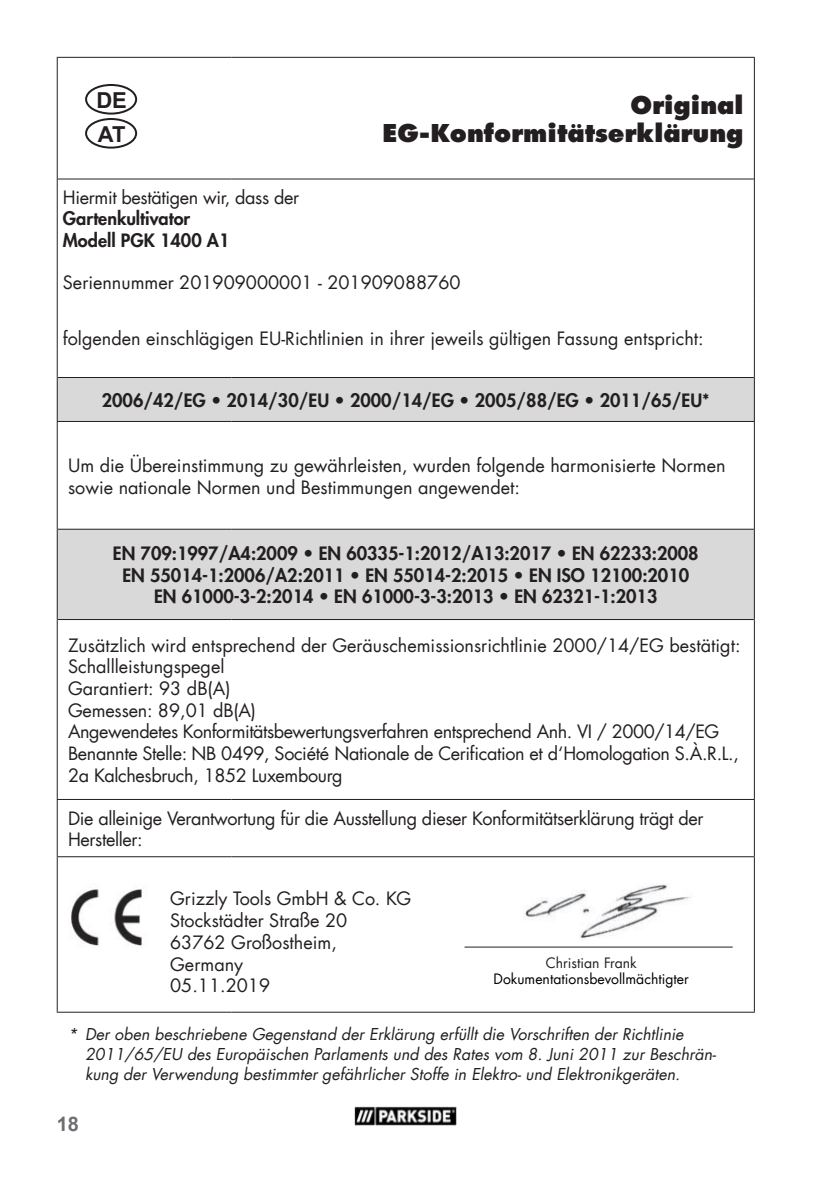
<style>
.page{position:relative;width:840px;height:1191px;background:#fff}
.page>*{position:absolute;margin:0;border:0;box-sizing:border-box;transform-origin:0 0}
.t1{font:800 24px/28px "Futura Com";color:#231f20;text-align:right}
.t2{font:700 22px "Arial";color:#231f20}
.t3{font:700 20px "Arial";color:#6d6e71}
.t4{font:18px/21.8px "Futura Com";letter-spacing:-.02em;color:#231f20}
.t5{font:18px/22px "Futura Com";color:#231f20}
.t6{font:800 18px/21.6px "Futura Com";color:#231f20}
.t7{font:italic 16px/20px "Futura Com";color:#231f20}
.t8{font:14px "Futura Com";color:#000}
.t9{font:14px "Futura Com";color:#231f20}
</style>
<div class="page">
<img style="left:354px;top:1106px;width:102px;height:19px">
<svg style="left:58px;top:378px;width:695px;height:241px;fill:#d9d9d9"></svg>
<hr style="left:57px;top:179px;width:1px;height:119px;background:#231f20">
<hr style="left:753px;top:179px;width:1px;height:119px;background:#231f20">
<hr style="left:57px;top:298px;width:1px;height:79px;background:#231f20">
<hr style="left:753px;top:298px;width:1px;height:79px;background:#231f20">
<hr style="left:57px;top:377px;width:1px;height:44px;background:#231f20">
<hr style="left:753px;top:377px;width:1px;height:44px;background:#231f20">
<hr style="left:57px;top:421px;width:174px;height:1px;background:#231f20">
<hr style="left:57px;top:422px;width:1px;height:107px;background:#231f20">
<hr style="left:231px;top:421px;width:523px;height:1px;background:#231f20">
<hr style="left:753px;top:422px;width:1px;height:107px;background:#231f20">
<hr style="left:753px;top:529px;width:1px;height:90px;background:#231f20">
<hr style="left:57px;top:619px;width:1px;height:180px;background:#231f20">
<hr style="left:753px;top:619px;width:1px;height:180px;background:#231f20">
<hr style="left:57px;top:799px;width:174px;height:1px;background:#231f20">
<hr style="left:57px;top:800px;width:1px;height:56px;background:#231f20">
<hr style="left:231px;top:799px;width:523px;height:1px;background:#231f20">
<hr style="left:753px;top:800px;width:1px;height:56px;background:#231f20">
<hr style="left:57px;top:856px;width:174px;height:1px;background:#231f20">
<hr style="left:57px;top:857px;width:1px;height:154px;background:#231f20">
<hr style="left:231px;top:856px;width:523px;height:1px;background:#231f20">
<hr style="left:753px;top:857px;width:1px;height:154px;background:#231f20">
<hr style="left:58px;top:377px;width:173px;height:1px;background:#231f20">
<hr style="left:231px;top:377px;width:522px;height:1px;background:#231f20">
<hr style="left:57px;top:57px;width:174px;height:1px;background:#231f20">
<hr style="left:57px;top:58px;width:1px;height:121px;background:#231f20">
<hr style="left:231px;top:57px;width:523px;height:1px;background:#231f20">
<hr style="left:753px;top:58px;width:1px;height:121px;background:#231f20">
<hr style="left:58px;top:178px;width:173px;height:1px;background:#231f20">
<hr style="left:231px;top:178px;width:522px;height:1px;background:#231f20">
<hr style="left:58px;top:529px;width:173px;height:1px;background:#231f20">
<hr style="left:231px;top:529px;width:522px;height:1px;background:#231f20">
<hr style="left:58px;top:619px;width:173px;height:1px;background:#231f20">
<hr style="left:231px;top:619px;width:522px;height:1px;background:#231f20">
<hr style="left:57px;top:529px;width:1px;height:90px;background:#231f20">
<hr style="left:57px;top:1011px;width:174px;height:1px;background:#231f20">
<hr style="left:231px;top:1011px;width:523px;height:1px;background:#231f20">
<div style="left:85px;top:118px;width:52px;height:31px;border:2px solid #231f20;border-radius:50%"></div>
<div style="left:85px;top:84px;width:52px;height:31px;border:2px solid #231f20;border-radius:50%"></div>
<img style="left:69px;top:885px;width:74px;height:61px">
<hr style="left:464px;top:946px;width:268px;height:1px;background:#231f20">
<img style="left:525px;top:883px;width:165px;height:56px">
<p class="t2" style="left:96px;top:87px;width:32px">DE</p>
<h1 class="t1" style="left:382px;top:93px;width:362px">Original<br>EG-Konformitätserklärung</h1>
<p class="t2" style="left:98px;top:121px;width:29px">AT</p>
<p class="t4" style="left:63px;top:188px;width:237px">Hiermit bestätigen wir, dass der</p>
<p class="t6" style="left:63px;top:209px;width:168px">Gartenkultivator<br>Modell PGK 1400 A1</p>
<p class="t5" style="left:63px;top:272px;width:399px">Seriennummer 201909000001 - 201909088760</p>
<p class="t5" style="left:63px;top:329px;width:642px">folgenden einschlägigen EU-Richtlinien in ihrer jeweils gültigen Fassung entspricht:</p>
<p class="t6" style="left:102px;top:391px;width:609px">2006/42/EG • 2014/30/EU • 2000/14/EG • 2005/88/EG • 2011/65/EU*</p>
<p class="t5" style="left:68px;top:456px;width:658px">Um die Übereinstimmung zu gewährleisten, wurden folgende harmonisierte Normen sowie nationale Normen und Bestimmungen angewendet:</p>
<p class="t6" style="left:113px;top:544px;width:587px;text-align:center">EN 709:1997/A4:2009 • EN 60335-1:2012/A13:2017 • EN 62233:2008<br>EN 55014-1:2006/A2:2011 • EN 55014-2:2015 • EN ISO 12100:2010<br>EN 61000-3-2:2014 • EN 61000-3-3:2013 • EN 62321-1:2013</p>
<p class="t4" style="left:68px;top:635px;width:673px">Zusätzlich wird entsprechend der Geräuschemissionsrichtlinie 2000/14/EG bestätigt:<br>Schallleistungspegel<br>Garantiert: 93 dB(A)<br>Gemessen: 89,01 dB(A)<br>Angewendetes Konformitätsbewertungsverfahren entsprechend Anh. VI / 2000/14/EG Benannte Stelle: NB 0499, Société Nationale de Cerification et d‘Homologation S.À.R.L., 2a Kalchesbruch, 1852 Luxembourg</p>
<p class="t4" style="left:68px;top:808px;width:636px">Die alleinige Verantwortung für die Ausstellung dieser Konformitätserklärung trägt der<br>Hersteller:</p>
<p class="t5" style="left:170px;top:888px;width:242px">Grizzly Tools GmbH &amp; Co. KG<br>Stockstädter Straße 20<br>63762 Großostheim,<br>Germany<br>05.11.2019</p>
<p class="t7" style="left:85px;top:1025px;width:632px;text-indent:-17px">* Der oben beschriebene Gegenstand der Erklärung erfüllt die Vorschriften der Richtlinie<br>2011/65/EU des Europäischen Parlaments und des Rates vom 8. Juni 2011 zur Beschrän&shy;kung der Verwendung bestimmter gefährlicher Stoffe in Elektro- und Elektronikgeräten.</p>
<p class="t9" style="left:545px;top:955px;width:92px">Christian Frank</p>
<p class="t8" style="left:493px;top:972px;width:197px">Dokumentationsbevollmächtigter</p>
<p class="t3" style="left:57px;top:1112px;width:24px">18</p>
</div>
